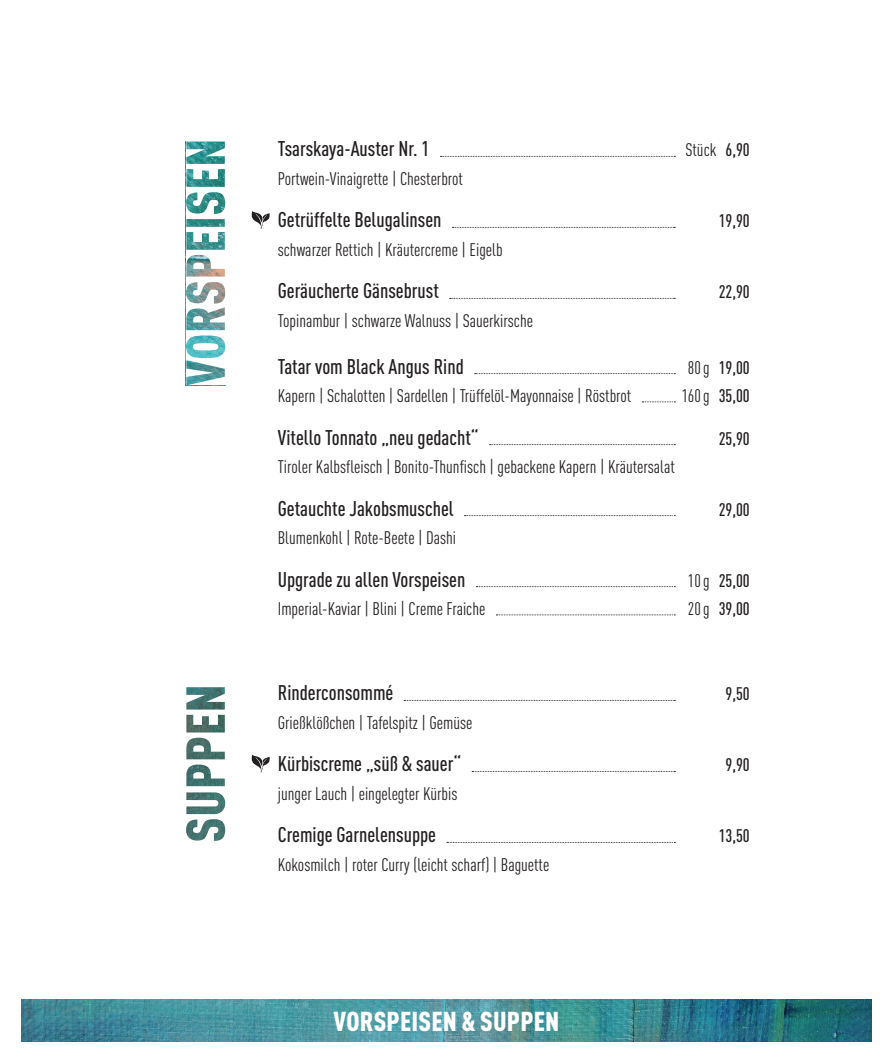
<style>
.page{position:relative;width:893px;height:1063px;background:#fff}
.page>*{position:absolute;margin:0;border:0;box-sizing:border-box;transform-origin:0 0}
.t1{font:900 condensed 27px "DIN Pro";letter-spacing:.01em;color:#fff}
.t2{font:500 condensed 21px "DIN Pro";color:#231f20}
.t3{font:condensed 18px "DIN Pro";color:#231f20}
.t4{font:500 condensed 18px "DIN Pro";color:#231f20}
.s1{font-weight:500}
.s2{font-weight:400}
</style>
<div class="page">
<img style="left:21px;top:999px;width:851px;height:43px">
<svg style="left:440px;top:156px;width:235px;height:1px"></svg>
<svg style="left:452px;top:227px;width:223px;height:1px"></svg>
<svg style="left:450px;top:298px;width:225px;height:1px"></svg>
<svg style="left:475px;top:373px;width:200px;height:1px"></svg>
<svg style="left:642px;top:402px;width:33px;height:1px"></svg>
<svg style="left:490px;top:444px;width:185px;height:1px"></svg>
<svg style="left:464px;top:515px;width:211px;height:1px"></svg>
<svg style="left:476px;top:586px;width:199px;height:1px"></svg>
<svg style="left:496px;top:615px;width:179px;height:1px"></svg>
<svg style="left:404px;top:700px;width:271px;height:1px"></svg>
<svg style="left:472px;top:771px;width:203px;height:1px"></svg>
<svg style="left:447px;top:842px;width:228px;height:1px"></svg>
<img style="left:186px;top:142px;width:39px;height:243px">
<svg style="left:186px;top:687px;width:39px;height:154px"></svg>
<svg style="left:252px;top:211px;width:18px;height:18px"></svg>
<svg style="left:252px;top:755px;width:18px;height:17px"></svg>
<p class="t2" style="left:278px;top:133px;width:153px">Tsarskaya-Auster Nr. 1</p>
<p class="t3" style="left:685px;top:137px;width:66px">Stück <span class="s1">6,90</span></p>
<p class="t3" style="left:278px;top:165px;width:187px">Portwein-Vinaigrette | Chesterbrot</p>
<p class="t2" style="left:278px;top:204px;width:165px">Getrüffelte Belugalinsen</p>
<p class="t4" style="left:719px;top:208px;width:33px">19,90</p>
<p class="t3" style="left:278px;top:236px;width:226px">schwarzer Rettich | Kräutercreme | Eigelb</p>
<p class="t2" style="left:278px;top:275px;width:162px">Geräucherte Gänsebrust</p>
<p class="t4" style="left:719px;top:279px;width:33px">22,90</p>
<p class="t3" style="left:278px;top:307px;width:257px">Topinambur | schwarze Walnuss | Sauerkirsche</p>
<p class="t2" style="left:278px;top:351px;width:187px">Tatar vom Black Angus Rind</p>
<p class="t4" style="left:688px;top:354px;width:63px"><span class="s2">80 g</span> 19,00</p>
<p class="t3" style="left:278px;top:383px;width:355px">Kapern | Schalotten | Sardellen | Trüffelöl-Mayonnaise | Röstbrot</p>
<p class="t4" style="left:682px;top:382px;width:69px"><span class="s2">160 g</span> 35,00</p>
<p class="t2" style="left:278px;top:422px;width:202px">Vitello Tonnato „neu gedacht“</p>
<p class="t4" style="left:719px;top:425px;width:33px">25,90</p>
<p class="t3" style="left:278px;top:454px;width:398px">Tiroler Kalbsfleisch | Bonito-Thunfisch | gebackene Kapern | Kräutersalat</p>
<p class="t2" style="left:278px;top:493px;width:177px">Getauchte Jakobsmuschel</p>
<p class="t4" style="left:719px;top:496px;width:33px">29,00</p>
<p class="t3" style="left:278px;top:525px;width:180px">Blumenkohl | Rote-Beete | Dashi</p>
<p class="t2" style="left:278px;top:564px;width:189px">Upgrade zu allen Vorspeisen</p>
<p class="t4" style="left:688px;top:567px;width:63px"><span class="s2">10 g</span> 25,00</p>
<p class="t3" style="left:278px;top:596px;width:209px">Imperial-Kaviar | Blini | Creme Fraiche</p>
<p class="t4" style="left:688px;top:595px;width:63px"><span class="s2">20 g</span> 39,00</p>
<p class="t2" style="left:278px;top:677px;width:117px">Rinderconsommé</p>
<p class="t4" style="left:725px;top:681px;width:26px">9,50</p>
<p class="t3" style="left:278px;top:709px;width:196px">Grießklößchen | Tafelspitz | Gemüse</p>
<p class="t2" style="left:278px;top:748px;width:185px">Kürbiscreme „süß &amp; sauer“</p>
<p class="t4" style="left:725px;top:752px;width:26px">9,90</p>
<p class="t3" style="left:278px;top:780px;width:181px">junger Lauch | eingelegter Kürbis</p>
<p class="t2" style="left:278px;top:819px;width:160px">Cremige Garnelensuppe</p>
<p class="t4" style="left:719px;top:823px;width:33px">13,50</p>
<p class="t3" style="left:278px;top:851px;width:273px">Kokosmilch | roter Curry (leicht scharf) | Baguette</p>
<h1 class="t1" style="left:334px;top:1000px;width:227px">VORSPEISEN &amp; SUPPEN</h1>
</div>
